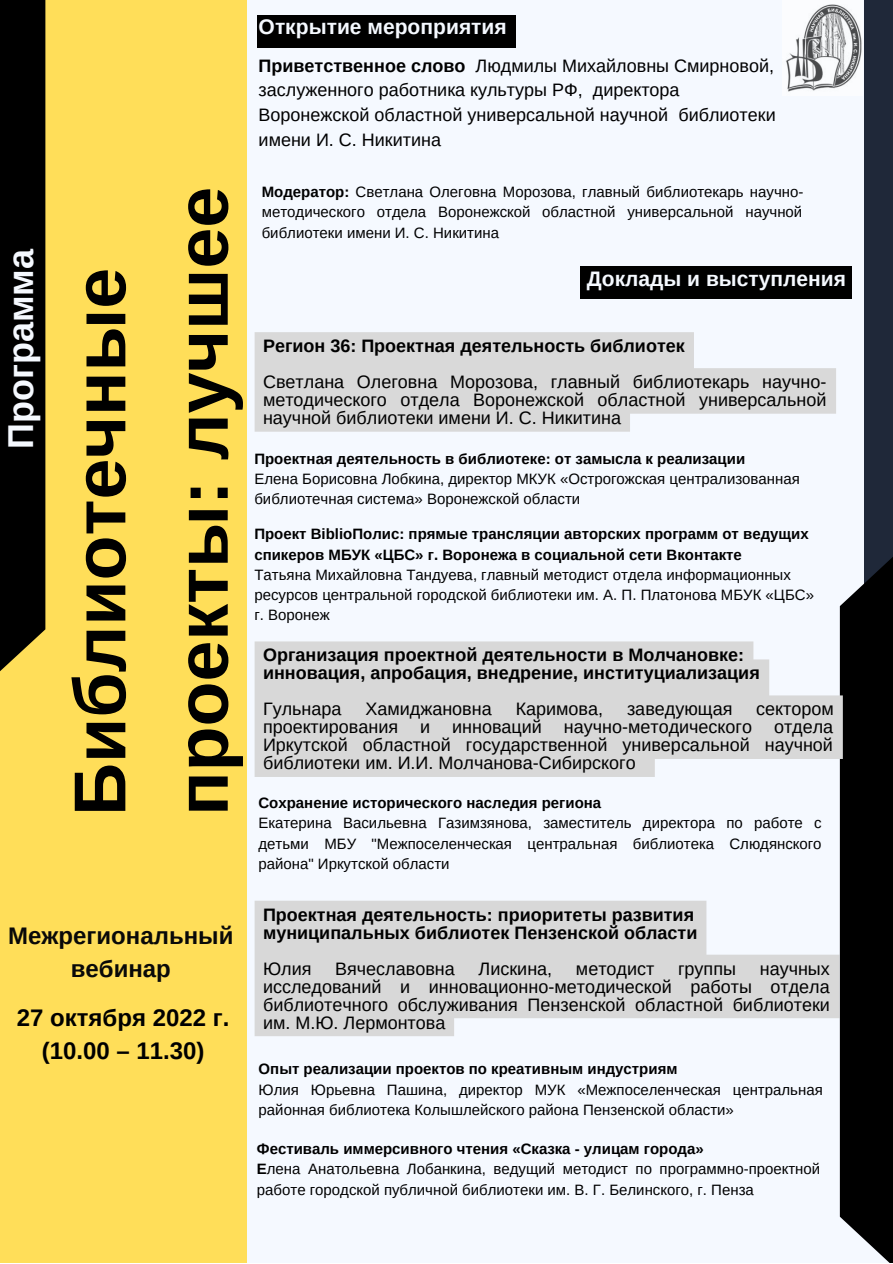
<style>
.page{position:relative;width:893px;height:1264px;background:#fff}
.page>*{position:absolute;margin:0;border:0;box-sizing:border-box;transform-origin:0 0}
.t1{font:700 73.5px/102.3px "Arimo";color:#000}
.t2{font:700 36px "Arimo";color:#f5f9ff}
.t3{font:700 24px/32.5px "Arimo";color:#000;text-align:center}
.t4{font:700 24px/32.5px "Arimo";color:#090909;text-align:center}
.t5{font:700 21px "Arimo";color:#f5f9ff}
.t6{font:18px/18px "Arimo";color:#000;text-align:justify}
.t7{font:700 18px/18px "Arimo";color:#000}
.t8{font:15px/20.2px "Arimo";color:#000}
.t9{font:700 15px/20.2px "Arimo";color:#000}
.s1{font-weight:700}
</style>
<div class="page">
<div style="left:0;top:0;width:892px;height:1262px;background:#f5f9ff"></div>
<div style="left:0;top:0;width:247px;height:1262px;background:#ffde59"></div>
<div style="left:0;top:0;width:45px;height:671px;background:#000"></div>
<div style="left:864px;top:0;width:28px;height:1004px;background:#1f2839"></div>
<svg style="left:254px;top:900px;width:585px;height:136px;fill:#d8d8d8"></svg>
<svg style="left:839px;top:558px;width:53px;height:704px;background:#101011"></svg>
<img style="left:786px;top:4px;width:76px;height:88px">
<svg style="left:254px;top:332px;width:582px;height:99px;fill:#d9d9d9"></svg>
<svg style="left:254px;top:641px;width:588px;height:136px;background:#dadadb"></svg>
<div style="left:257px;top:15px;width:258px;height:32px;background:#000"></div>
<div style="left:580px;top:266px;width:271px;height:33px;background:#000"></div>
<h3 class="t5" style="left:258px;top:15px;width:250px">Открытие мероприятия</h3>
<p class="t6" style="left:258px;top:53px;width:518px;line-height:24.8px;text-align:left"><span class="s1">Приветственное слово</span> Людмилы Михайловны Смирновой, заслуженного работника культуры РФ, директора Воронежской областной универсальной научной библиотеки имени И. С. Никитина</p>
<h2 class="t2" style="left:0;top:449px;width:202px;rotate:-90deg">Программа</h2>
<h1 class="t1" style="left:49px;top:815px;width:630px;rotate:-90deg">Библиотечные проекты: лучшее</h1>
<p class="t8" style="left:262px;top:182px;width:543px;text-align:justify"><span class="s1">Модератор:</span> Светлана Олеговна Морозова, главный библиотекарь научно&shy;методического отдела Воронежской областной универсальной научной библиотеки имени И. С. Никитина</p>
<h3 class="t5" style="left:587px;top:267px;width:260px">Доклады и выступления</h3>
<p class="t7" style="left:263px;top:337px;width:423px">Регион 36: Проектная деятельность библиотек</p>
<p class="t6" style="left:263px;top:373px;width:565px">Светлана Олеговна Морозова, главный библиотекарь научно&shy;методического отдела Воронежской областной универсальной научной библиотеки имени И. С. Никитина</p>
<p class="t9" style="left:254px;top:448px;width:492px">Проектная деятельность в библиотеке: от замысла к реализации</p>
<p class="t8" style="left:254px;top:469px;width:547px">Елена Борисовна Лобкина, директор МКУК «Острогожская централизованная библиотечная система» Воронежской области</p>
<p class="t9" style="left:254px;top:524px;width:556px">Проект BiblioПолис: прямые трансляции авторских программ от ведущих спикеров МБУК «ЦБС» г. Воронежа в социальной сети Вконтакте</p>
<p class="t8" style="left:254px;top:564px;width:561px">Татьяна Михайловна Тандуева, главный методист отдела информационных ресурсов центральной городской библиотеки им. А. П. Платонова МБУК «ЦБС» г. Воронеж</p>
<p class="t7" style="left:263px;top:646px;width:498px">Организация проектной деятельности в Молчановке: инновация, апробация, внедрение, институциализация</p>
<p class="t6" style="left:263px;top:700px;width:80px">Гульнара</p>
<p class="t6" style="left:365px;top:700px;width:128px">Хамиджановна</p>
<p class="t6" style="left:515px;top:700px;width:89px">Каримова,</p>
<p class="t6" style="left:627px;top:700px;width:107px">заведующая</p>
<p class="t6" style="left:263px;top:700px;width:572px;text-indent:493px">сектором проектирования и инноваций научно-методического отдела Иркутской областной государственной универсальной научной библиотеки им. И.И. Молчанова-Сибирского</p>
<p class="t9" style="left:258px;top:792px;width:344px">Сохранение исторического наследия региона</p>
<p class="t8" style="left:258px;top:813px;width:564px;text-align:justify">Екатерина Васильевна Газимзянова, заместитель директора по работе с детьми МБУ "Межпоселенческая центральная библиотека Слюдянского района" Иркутской области</p>
<h3 class="t4" style="left:8px;top:919px;width:227px">Межрегиональный вебинар</h3>
<h3 class="t3" style="left:17px;top:1001px;width:214px">27 октября 2022 г. (10.00 – 11.30)</h3>
<p class="t7" style="left:263px;top:905px;width:436px">Проектная деятельность: приоритеты развития муниципальных библиотек Пензенской области</p>
<p class="t6" style="left:263px;top:959px;width:50px">Юлия</p>
<p class="t6" style="left:335px;top:959px;width:121px">Вячеславовна</p>
<p class="t6" style="left:478px;top:959px;width:75px">Лискина,</p>
<p class="t6" style="left:576px;top:959px;width:80px">методист</p>
<p class="t6" style="left:678px;top:959px;width:59px">группы</p>
<p class="t6" style="left:263px;top:959px;width:568px;text-indent:496px">научных исследований и инновационно-методической работы отдела библиотечного обслуживания Пензенской областной библиотеки им. М.Ю. Лермонтова</p>
<p class="t9" style="left:258px;top:1059px;width:420px">Опыт реализации проектов по креативным индустриям</p>
<p class="t8" style="left:258px;top:1079px;width:565px">Юлия Юрьевна Пашина, директор МУК «Межпоселенческая центральная районная библиотека Колышлейского района Пензенской области»</p>
<p class="t8" style="left:257px;top:1138px;width:565px"><span class="s1">Фестиваль иммерсивного чтения «Сказка - улицам города»<br>Е</span>лена Анатольевна Лобанкина, ведущий методист по программно-проектной работе городской публичной библиотеки им. В. Г. Белинского, г. Пенза</p>
</div>
